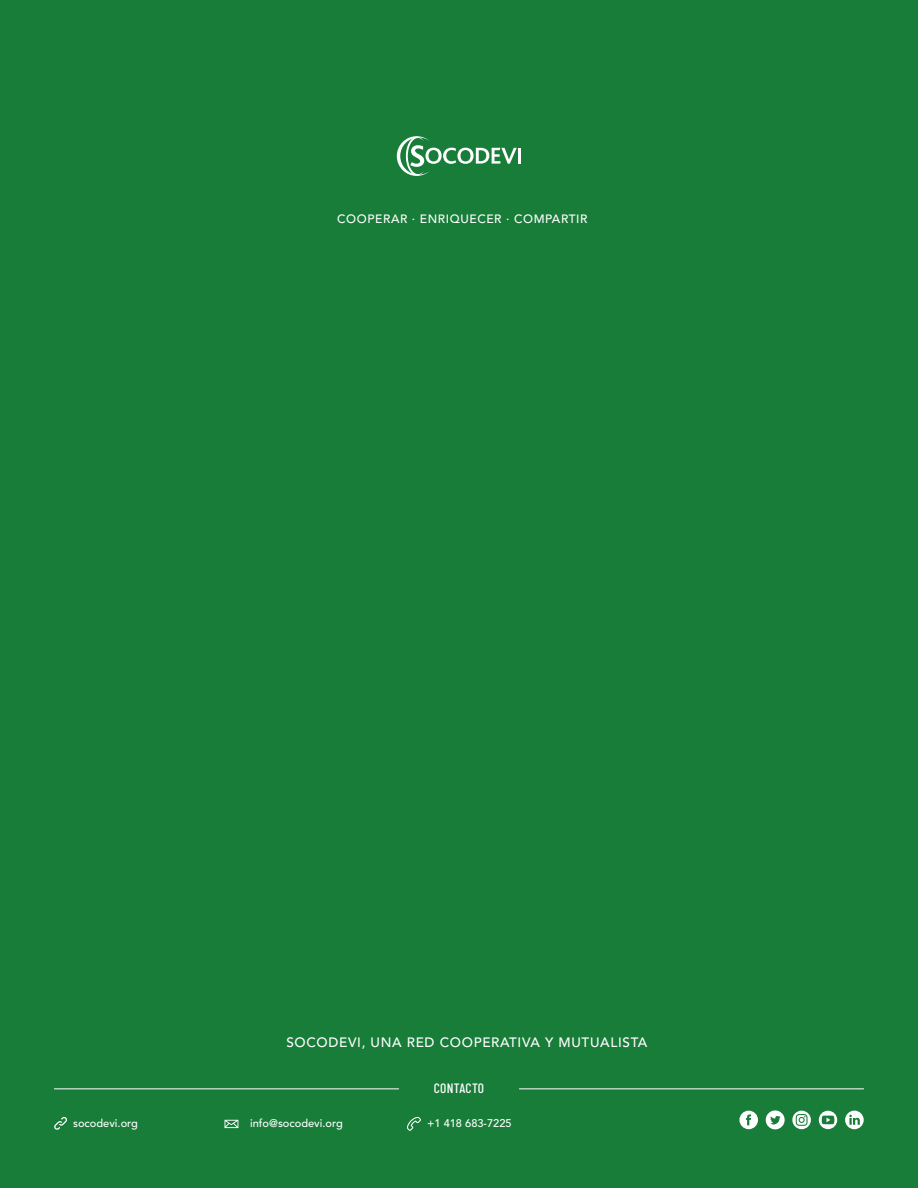
<style>
.page{position:relative;width:918px;height:1188px;background:#187d39}
.page>*{position:absolute;margin:0;border:0;box-sizing:border-box;transform-origin:0 0}
.t1{font:500 13.5px "Avenir LT Std";letter-spacing:.05em;color:#fff}
.t2{font:500 13.5px "Barlow Condensed";letter-spacing:.025em;color:#fff}
.t3{font:500 12px "Avenir LT Std";letter-spacing:.05em;color:#fff}
.t4{font:500 11.1px "Avenir LT Std";color:#fff}
</style>
<div class="page">
<hr style="left:518px;top:148px;width:3px;height:16px;background:#fff">
<svg style="left:397px;top:136px;width:120px;height:40px"></svg>
<hr style="left:54px;top:1088px;width:345px;height:1px;background:#fff">
<hr style="left:519px;top:1088px;width:345px;height:1px;background:#fff">
<svg style="left:845px;top:1111px;width:19px;height:18px"></svg>
<svg style="left:819px;top:1111px;width:18px;height:18px"></svg>
<svg style="left:792px;top:1111px;width:19px;height:18px"></svg>
<svg style="left:766px;top:1110px;width:19px;height:19px"></svg>
<svg style="left:739px;top:1111px;width:19px;height:18px"></svg>
<svg style="left:54px;top:1117px;width:13px;height:13px"></svg>
<svg style="left:224px;top:1120px;width:14px;height:8px"></svg>
<svg style="left:407px;top:1117px;width:14px;height:14px"></svg>
<p class="t3" style="left:337px;top:212px;width:252px">COOPERAR · ENRIQUECER · COMPARTIR</p>
<p class="t1" style="left:286px;top:1034px;width:363px">SOCODEVI, UNA RED COOPERATIVA Y MUTUALISTA</p>
<p class="t2" style="left:434px;top:1078px;width:52px">CONTACTO</p>
<p class="t4" style="left:73px;top:1117px;width:66px">socodevi.org</p>
<p class="t4" style="left:250px;top:1117px;width:94px">info@socodevi.org</p>
<p class="t4" style="left:427px;top:1117px;width:86px">+1 418 683-7225</p>
</div>
